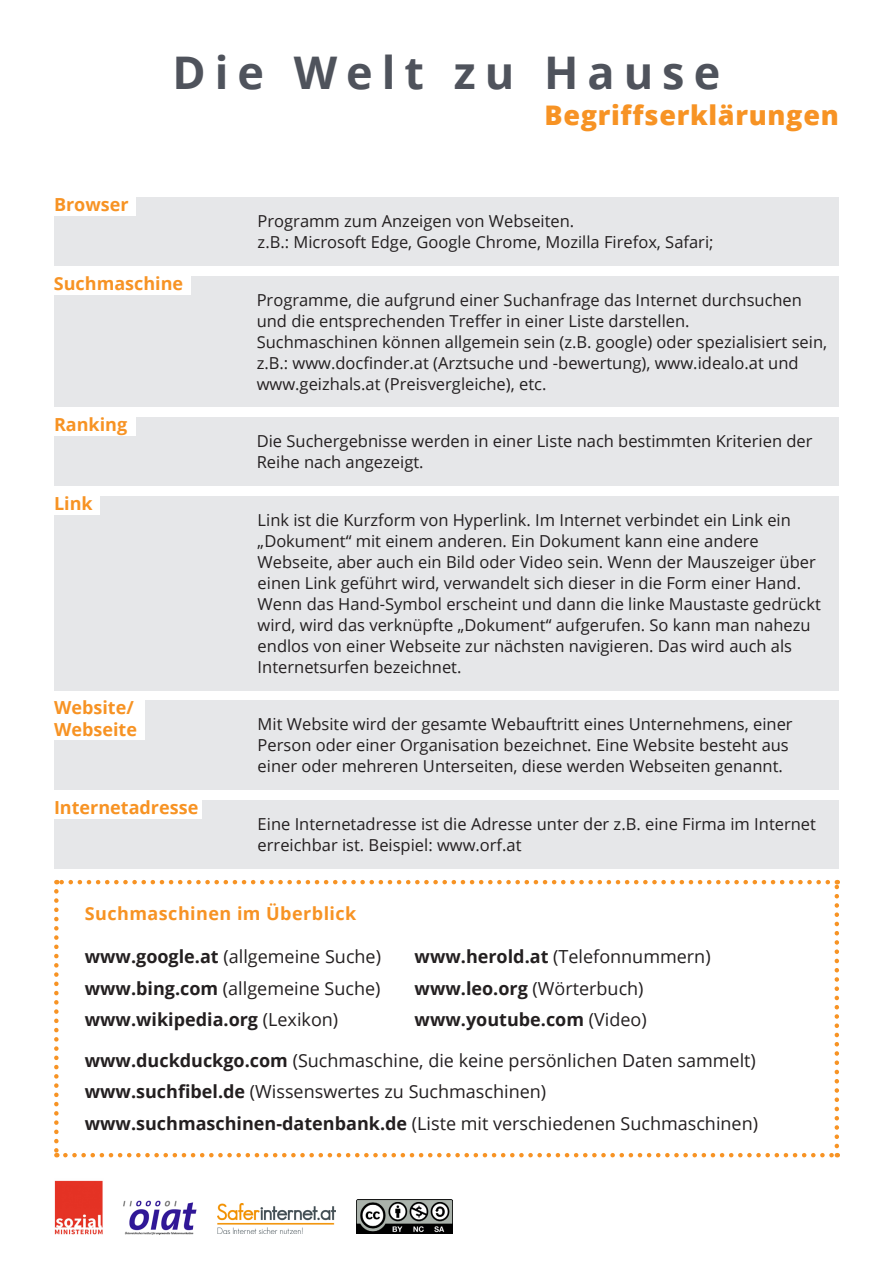
<style>
.page{position:relative;width:893px;height:1263px;background:#fff}
.page>*{position:absolute;margin:0;border:0;box-sizing:border-box;transform-origin:0 0}
.t1{font:700 45px "Open Sans";letter-spacing:.2em;color:#4f535c}
.t2{font:800 27px "Open Sans";letter-spacing:.025em;color:#f79324}
.Absatzformat_1{font:18px "Open Sans";color:#231f20}
.Absatzformat_3{font:700 18px/21.6px "Open Sans";color:#f79324}
.Absatzformat_1-2{font:700 18px "Open Sans";color:#231f20}
.Absatzformat_3-2{font:700 18px "Open Sans";letter-spacing:.025em;color:#f79324}
.t3{font:16.5px/21px "Open Sans";color:#231f20}
.s1{font-weight:700}
.s2{font-weight:400}
</style>
<div class="page">
<img style="left:54px;top:1180px;width:49px;height:55px">
<img style="left:123px;top:1201px;width:73px;height:33px">
<img style="left:217px;top:1203px;width:118px;height:30px">
<img style="left:356px;top:1200px;width:96px;height:33px">
<div style="left:54px;top:276px;width:785px;height:131px;background:#e6e7e9"></div>
<div style="left:54px;top:276px;width:136px;height:18px;background:#fff"></div>
<div style="left:54px;top:417px;width:785px;height:68px;background:#e6e7e9"></div>
<div style="left:54px;top:417px;width:82px;height:19px;background:#fff"></div>
<div style="left:54px;top:197px;width:785px;height:68px;background:#e6e7e9"></div>
<div style="left:54px;top:197px;width:82px;height:19px;background:#fff"></div>
<div style="left:54px;top:496px;width:785px;height:194px;background:#e6e7e9"></div>
<div style="left:54px;top:496px;width:45px;height:18px;background:#fff"></div>
<div style="left:54px;top:701px;width:785px;height:89px;background:#e6e7e9"></div>
<div style="left:54px;top:701px;width:91px;height:39px;background:#fff"></div>
<div style="left:54px;top:800px;width:785px;height:68px;background:#e6e7e9"></div>
<div style="left:54px;top:800px;width:148px;height:19px;background:#fff"></div>
<svg style="left:54px;top:891px;width:5px;height:266px"></svg>
<svg style="left:65px;top:1153px;width:773px;height:4px"></svg>
<svg style="left:835px;top:880px;width:4px;height:266px"></svg>
<svg style="left:56px;top:880px;width:772px;height:4px"></svg>
<p class="t1" style="left:172px;top:41px;width:549px">Die Welt zu Hause</p>
<p class="Absatzformat_3" style="left:54px;top:193px;width:76px">Browser</p>
<p class="Absatzformat_3" style="left:54px;top:272px;width:131px">Suchmaschine</p>
<p class="Absatzformat_3" style="left:54px;top:413px;width:75px">Ranking</p>
<p class="Absatzformat_3" style="left:54px;top:492px;width:40px">Link</p>
<p class="Absatzformat_3" style="left:54px;top:697px;width:84px">Website/<br>Webseite</p>
<p class="Absatzformat_3" style="left:54px;top:796px;width:146px">Internetadresse</p>
<p class="t2" style="left:545px;top:94px;width:296px">Begriffserklärungen</p>
<p class="t3" style="left:258px;top:210px;width:318px">Programm zum Anzeigen von Webseiten.</p>
<p class="t3" style="left:258px;top:231px;width:457px">z.B.: Microsoft Edge, Google Chrome, Mozilla Firefox, Safari;</p>
<p class="t3" style="left:257px;top:289px;width:572px">Programme, die aufgrund einer Suchanfrage das Internet durchsuchen und die entsprechenden Treffer in einer Liste darstellen.<br>Suchmaschinen können allgemein sein (z.B. google) oder spezialisiert sein, z.B.: www.docfinder.at (Arztsuche und -bewertung), www.idealo.at und www.geizhals.at (Preisvergleiche), etc.</p>
<p class="t3" style="left:257px;top:430px;width:557px">Die Suchergebnisse werden in einer Liste nach bestimmten Kriterien der<br>Reihe nach angezeigt.</p>
<p class="t3" style="left:258px;top:509px;width:565px">Link ist die Kurzform von Hyperlink. Im Internet verbindet ein Link ein „Dokument“ mit einem anderen. Ein Dokument kann eine andere Webseite, aber auch ein Bild oder Video sein. Wenn der Mauszeiger über einen Link geführt wird, verwandelt sich dieser in die Form einer Hand.<br>Wenn das Hand-Symbol erscheint und dann die linke Maustaste gedrückt wird, wird das verknüpfte „Dokument“ aufgerufen. So kann man nahezu endlos von einer Webseite zur nächsten navigieren. Das wird auch als Internetsurfen bezeichnet.</p>
<p class="t3" style="left:258px;top:713px;width:537px">Mit Website wird der gesamte Webauftritt eines Unternehmens, einer<br>Person oder einer Organisation bezeichnet. Eine Website besteht aus einer oder mehreren Unterseiten, diese werden Webseiten genannt.</p>
<p class="t3" style="left:258px;top:813px;width:560px">Eine Internetadresse ist die Adresse unter der z.B. eine Firma im Internet erreichbar ist. Beispiel: www.orf.at</p>
<p class="Absatzformat_3-2" style="left:85px;top:901px;width:273px">Suchmaschinen im Überblick</p>
<p class="Absatzformat_1" style="left:85px;top:944px;width:298px"><span class="s1">www.google.at</span> (allgemeine Suche)</p>
<p class="Absatzformat_1" style="left:85px;top:976px;width:297px"><span class="s1">www.bing.com</span> (allgemeine Suche)</p>
<p class="Absatzformat_1-2" style="left:85px;top:1007px;width:255px">www.wikipedia.org <span class="s2">(Lexikon)</span></p>
<p class="Absatzformat_1" style="left:415px;top:944px;width:297px"><span class="s1">www.herold.at</span> (Telefonnummern)</p>
<p class="Absatzformat_1" style="left:415px;top:976px;width:230px"><span class="s1">www.leo.org</span> (Wörterbuch)</p>
<p class="Absatzformat_1-2" style="left:415px;top:1007px;width:234px">www.youtube.com <span class="s2">(Video)</span></p>
<p class="Absatzformat_1" style="left:85px;top:1048px;width:673px"><span class="s1">www.duckduckgo.com</span> (Suchmaschine, die keine persönlichen Daten sammelt)</p>
<p class="Absatzformat_1" style="left:85px;top:1079px;width:463px"><span class="s1">www.suchfibel.de</span> (Wissenswertes zu Suchmaschinen)</p>
<p class="Absatzformat_1" style="left:85px;top:1111px;width:675px"><span class="s1">www.suchmaschinen-datenbank.de</span> (Liste mit verschiedenen Suchmaschinen)</p>
</div>
